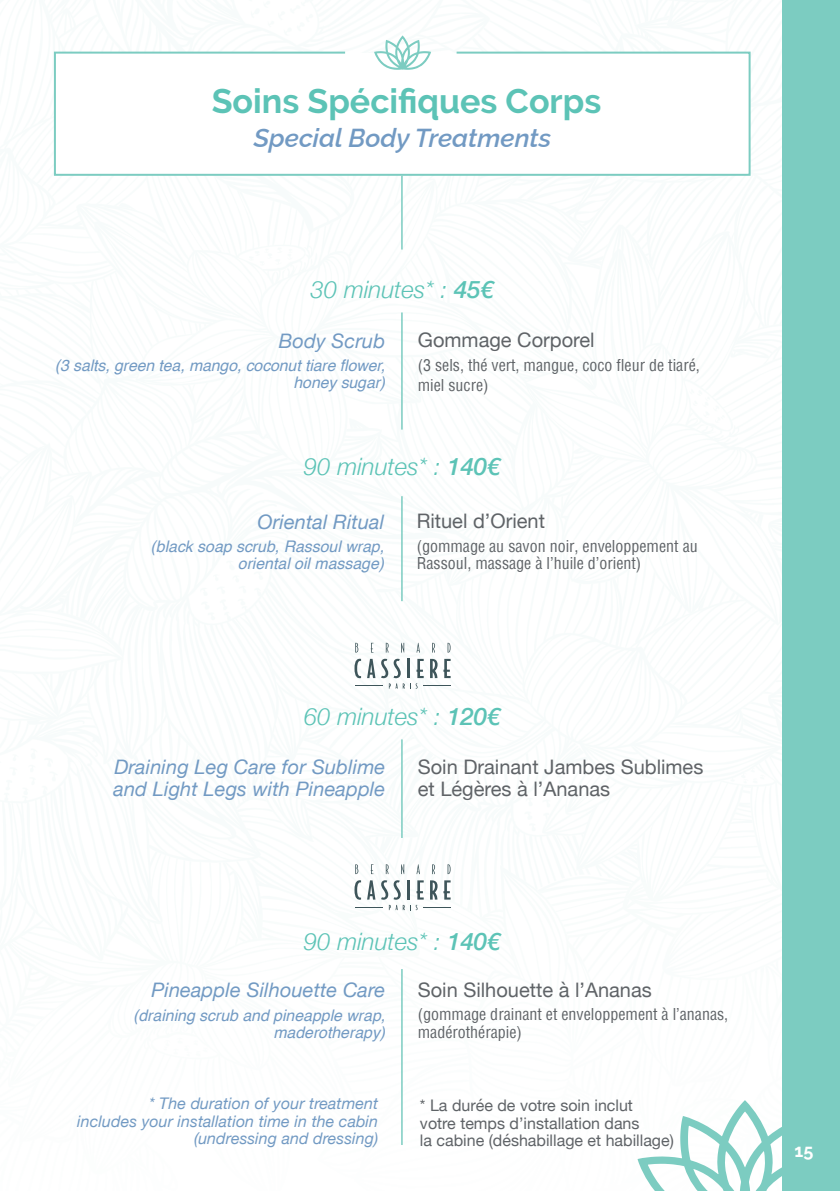
<style>
.page{position:relative;width:840px;height:1191px;background:#fff}
.page>*{position:absolute;margin:0;border:0;box-sizing:border-box;transform-origin:0 0}
.t1{font:700 34px "Raleway";color:#5cc3b6}
.t2{font:italic 600 26px "Raleway";color:#729ac3}
.t3{font:italic 300 24px "Helvetica Neue";color:#5cc3b6}
.t4{font:20px/22px "Helvetica Neue";color:#5f6367}
.t5{font:italic 20px/22px "Helvetica Neue";letter-spacing:.005em;color:#729ac3}
.t6{font:700 18px "Raleway";color:#fff}
.t7{font:condensed 16px/17.6px "Helvetica";color:#5f6367}
.t8{font:italic 16px/17.6px "Helvetica";color:#729ac3;text-align:right}
.t9{font:italic 16px/17.6px "Helvetica Neue";letter-spacing:.005em;color:#729ac3;text-align:right}
.t10{font:16px/17.6px "Helvetica Neue";color:#5f6367}
.s1{font-weight:500}
</style>
<div class="page">
<div style="left:781px;top:0;width:58px;height:1191px;background:#7cccc1"></div>
<svg style="left:637px;top:1034px;width:145px;height:157px"></svg>
<svg style="left:385px;top:35px;width:35px;height:16px"></svg>
<hr style="left:401px;top:176px;width:1px;height:73px;background:#7cccc1">
<hr style="left:401px;top:496px;width:1px;height:105px;background:#7cccc1">
<hr style="left:401px;top:312px;width:1px;height:117px;background:#7cccc1">
<svg style="left:53px;top:51px;width:698px;height:126px"></svg>
<hr style="left:401px;top:969px;width:1px;height:176px;background:#7cccc1">
<svg style="left:355px;top:864px;width:3px;height:10px"></svg>
<svg style="left:370px;top:864px;width:3px;height:10px"></svg>
<svg style="left:385px;top:864px;width:3px;height:10px"></svg>
<svg style="left:401px;top:864px;width:3px;height:10px"></svg>
<svg style="left:416px;top:864px;width:3px;height:10px"></svg>
<svg style="left:432px;top:864px;width:3px;height:10px"></svg>
<svg style="left:447px;top:864px;width:3px;height:10px"></svg>
<svg style="left:388px;top:905px;width:29px;height:5px"></svg>
<svg style="left:354px;top:880px;width:7px;height:19px"></svg>
<svg style="left:367px;top:880px;width:8px;height:19px"></svg>
<svg style="left:381px;top:880px;width:19px;height:19px"></svg>
<hr style="left:407px;top:880px;width:3px;height:19px;background:#3e555a">
<svg style="left:416px;top:880px;width:7px;height:19px"></svg>
<svg style="left:430px;top:880px;width:7px;height:19px"></svg>
<svg style="left:443px;top:880px;width:7px;height:19px"></svg>
<svg style="left:355px;top:907px;width:27px;height:1px"></svg>
<svg style="left:423px;top:907px;width:27px;height:1px"></svg>
<hr style="left:401px;top:739px;width:1px;height:99px;background:#7cccc1">
<svg style="left:355px;top:643px;width:3px;height:9px"></svg>
<svg style="left:370px;top:643px;width:3px;height:9px"></svg>
<svg style="left:385px;top:643px;width:3px;height:9px"></svg>
<svg style="left:401px;top:643px;width:3px;height:9px"></svg>
<svg style="left:416px;top:643px;width:3px;height:9px"></svg>
<svg style="left:432px;top:643px;width:3px;height:9px"></svg>
<svg style="left:447px;top:643px;width:3px;height:9px"></svg>
<svg style="left:354px;top:659px;width:96px;height:29px"></svg>
<h1 class="t1" style="left:211px;top:82px;width:391px">Soins Spécifiques Corps</h1>
<h2 class="t2" style="left:253px;top:117px;width:299px">Special Body Treatments</h2>
<h3 class="t3" style="left:310px;top:271px;width:185px">30 minutes* : <span class="s1">45€</span></h3>
<p class="t4" style="left:417px;top:330px;width:178px">Gommage Corporel</p>
<p class="t7" style="left:417px;top:355px;width:283px;line-height:19.8px">(3 sels, thé vert, mangue, coco fleur de tiaré, miel sucre)</p>
<p class="t5" style="left:278px;top:330px;width:108px">Body Scrub</p>
<p class="t8" style="left:55px;top:357px;width:331px">(3 salts, green tea, mango, coconut tiare flower, honey sugar)</p>
<h3 class="t3" style="left:304px;top:447px;width:198px">90 minutes* : <span class="s1">140€</span></h3>
<p class="t5" style="left:257px;top:511px;width:128px">Oriental Ritual</p>
<p class="t8" style="left:150px;top:538px;width:235px">(black soap scrub, Rassoul wrap, oriental oil massage)</p>
<p class="t4" style="left:416px;top:511px;width:130px">Rituel d’Orient</p>
<p class="t7" style="left:416px;top:537px;width:282px">(gommage au savon noir, enveloppement au<br>Rassoul, massage à l’huile d’orient)</p>
<h3 class="t3" style="left:304px;top:697px;width:198px">60 minutes* : <span class="s1">120€</span></h3>
<p class="t4" style="left:417px;top:756px;width:287px">Soin Drainant Jambes Sublimes et Légères à l’Ananas</p>
<p class="t5" style="left:113px;top:757px;width:273px">Draining Leg Care for Sublime and Light Legs with Pineapple</p>
<h3 class="t3" style="left:304px;top:922px;width:198px">90 minutes* : <span class="s1">140€</span></h3>
<p class="t4" style="left:417px;top:980px;width:235px">Soin Silhouette à l’Ananas</p>
<p class="t7" style="left:417px;top:1005px;width:312px">(gommage drainant et enveloppement à l’ananas, madérothérapie)</p>
<p class="t5" style="left:151px;top:980px;width:235px">Pineapple Silhouette Care</p>
<p class="t8" style="left:133px;top:1006px;width:253px">(draining scrub and pineapple wrap, maderotherapy)</p>
<p class="t9" style="left:77px;top:1095px;width:302px">* The duration of your treatment<br>includes your installation time in the cabin (undressing and dressing)</p>
<p class="t10" style="left:420px;top:1097px;width:255px">* La durée de votre soin inclut<br>votre temps d’installation dans<br>la cabine (déshabillage et habillage)</p>
<p class="t6" style="left:794px;top:1140px;width:20px">15</p>
</div>
